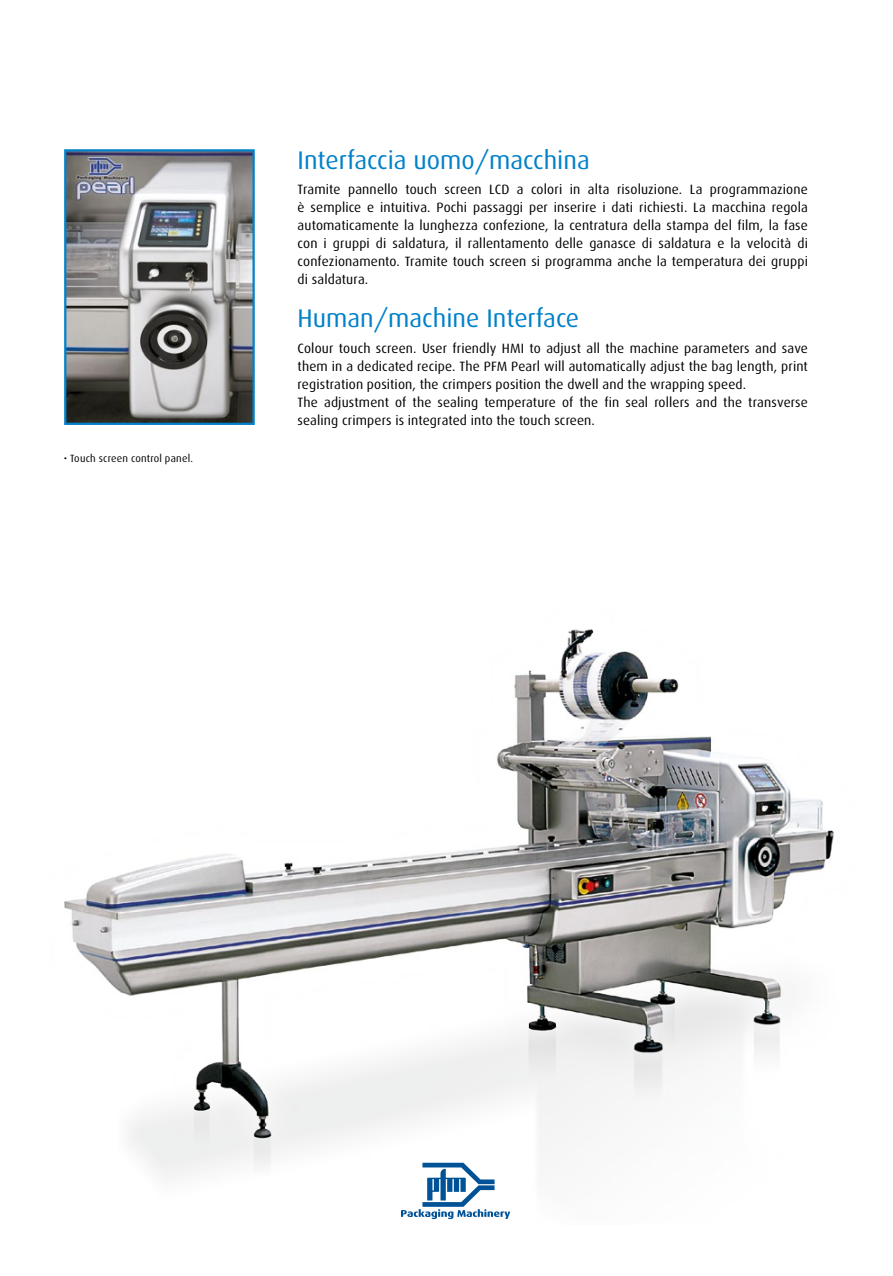
<style>
.page{position:relative;width:893px;height:1276px;background:#fff}
.page>*{position:absolute;margin:0;border:0;box-sizing:border-box;transform-origin:0 0}
.t1{font:25.5px "Dax";color:#0081c9}
.t2{font:13.5px/18px "Dax";letter-spacing:.01em;color:#000;text-align:justify}
.t3{font:10.5px "Dax";letter-spacing:.02em;color:#000}
</style>
<div class="page">
<img style="left:64px;top:629px;width:770px;height:591px">
<img style="left:67px;top:152px;width:185px;height:270px">
<div style="left:64px;top:149px;width:191px;height:276px;border:2px solid #0081c9"></div>
<svg style="left:401px;top:1162px;width:109px;height:57px"></svg>
<p class="t3" style="left:64px;top:452px;width:131px">• Touch screen control panel.</p>
<h1 class="t1" style="left:298px;top:146px;width:294px">Interfaccia uomo/macchina</h1>
<p class="t2" style="left:298px;top:180px;width:512px">Tramite pannello touch screen LCD a colori in alta risoluzione. La programmazione è semplice e intuitiva. Pochi passaggi per inserire i dati richiesti. La macchina regola automaticamente la lunghezza confezione, la centratura della stampa del film, la fase con i gruppi di saldatura, il rallentamento delle ganasce di saldatura e la velocità di confezionamento. Tramite touch screen si programma anche la temperatura dei gruppi di saldatura.</p>
<h1 class="t1" style="left:298px;top:304px;width:283px">Human/machine Interface</h1>
<p class="t2" style="left:298px;top:339px;width:512px;text-align:left">Colour touch screen. User friendly HMI to adjust all the machine parameters and save them in a dedicated recipe. The PFM Pearl will automatically adjust the bag length, print registration position, the crimpers position the dwell and the wrapping speed.<br>The adjustment of the sealing temperature of the fin seal rollers and the transverse sealing crimpers is integrated into the touch screen.</p>
</div>
